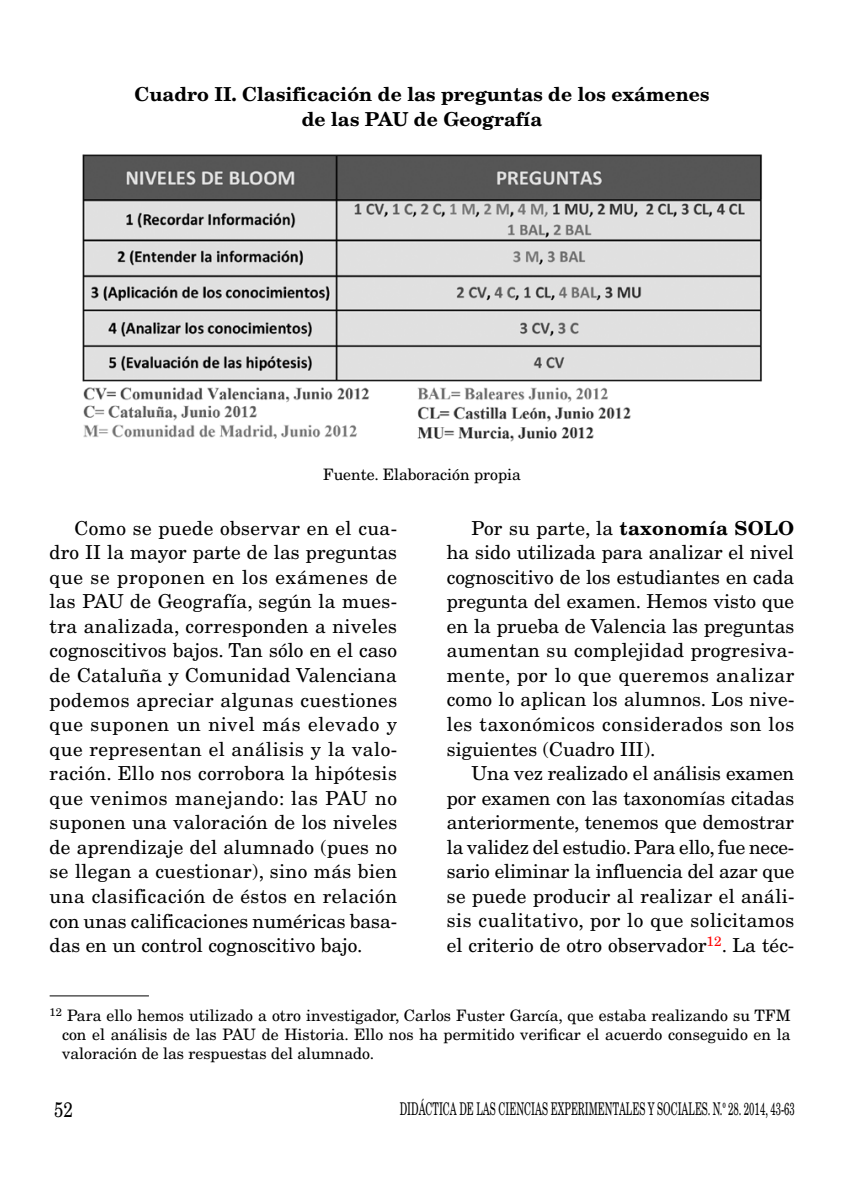
<style>
.page{position:relative;width:844px;height:1191px;background:#fff}
.page>*{position:absolute;margin:0;border:0;box-sizing:border-box;transform-origin:0 0}
.t1{font:21px "New Century Schlbk LT Std";color:#000;scale:.8 1}
.t2{font:19.25px/24.5px "New Century Schlbk LT Std";letter-spacing:.005em;color:#000;text-align:justify}
.t3{font:700 19.25px/24.5px "New Century Schlbk LT Std";color:#000;text-align:center}
.t4{font:17.5px "New Century Schlbk LT Std";color:#000;scale:.55 1}
.t5{font:15.75px/19.2px "New Century Schlbk LT Std";color:#000;text-align:justify}
.s1{font-weight:700}
</style>
<div class="page">
<hr style="left:50px;top:995px;width:99px;height:1px;background:#000">
<img style="left:82px;top:154px;width:680px;height:288px">
<p class="t3" style="left:134px;top:82px;width:576px">Cuadro II. Clasificación de las preguntas de los exámenes de las PAU de Geografía</p>
<p class="t5" style="left:323px;top:465px;width:199px">Fuente. Elaboración propia</p>
<p class="t2" style="left:50px;top:515px;width:349px;text-indent:25px">Como se puede observar en el cua&shy;dro II la mayor parte de las preguntas que se proponen en los exámenes de las PAU de Geografía, según la mues&shy;tra analizada, corresponden a niveles cognoscitivos bajos. Tan sólo en el caso de Cataluña y Comunidad Valenciana podemos apreciar algunas cuestiones que suponen un nivel más elevado y que representan el análisis y la valo&shy;ración. Ello nos corrobora la hipótesis que venimos manejando: las PAU no suponen una valoración de los niveles de aprendizaje del alumnado (pues no se llegan a cuestionar), sino más bien una clasificación de éstos en relación con unas calificaciones numéricas basa&shy;das en un control cognoscitivo bajo.</p>
<p class="t2" style="left:446px;top:515px;width:349px;text-indent:25px">Por su parte, la <span class="s1">taxonomía SOLO </span>ha sido utilizada para analizar el nivel cognoscitivo de los estudiantes en cada pregunta del examen. Hemos visto que en la prueba de Valencia las preguntas aumentan su complejidad progresiva&shy;mente, por lo que queremos analizar como lo aplican los alumnos. Los nive&shy;les taxonómicos considerados son los siguientes (Cuadro III).</p>
<p class="t2" style="left:446px;top:761px;width:349px;text-indent:25px">Una vez realizado el análisis examen por examen con las taxonomías citadas anteriormente, tenemos que demostrar la validez del estudio. Para ello, fue nece&shy;sario eliminar la influencia del azar que se puede producir al realizar el análi&shy;sis cualitativo, por lo que solicitamos el criterio de otro observador<sup>12</sup>. La téc-</p>
<p class="t5" style="left:62px;top:1005px;width:729px;text-indent:-12px"><sup>12</sup> Para ello hemos utilizado a otro investigador, Carlos Fuster García, que estaba realizando su TFM con el análisis de las PAU de Historia. Ello nos ha permitido verificar el acuerdo conseguido en la valoración de las respuestas del alumnado.</p>
<p class="t1" style="left:54px;top:1096px;width:25px">52</p>
<p class="t4" style="left:399px;top:1097px;width:720px">DIDÁCTICA DE LAS CIENCIAS EXPERIMENTALES Y SOCIALES. N.º 28. 2014, 43-63</p>
</div>
